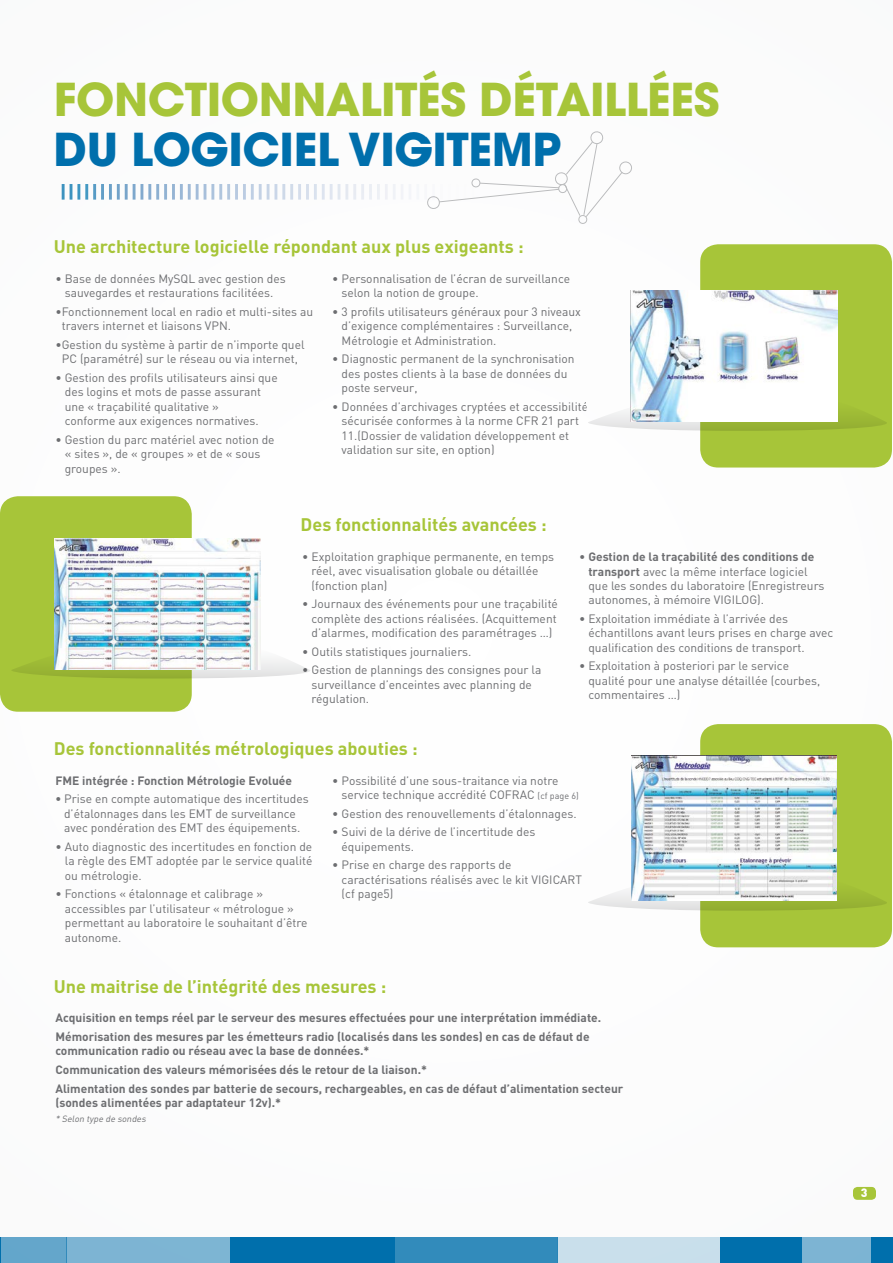
<style>
.page{position:relative;width:893px;height:1263px;background:#fff}
.page>*{position:absolute;margin:0;border:0;box-sizing:border-box;transform-origin:0 0}
.t1{font:700 45px "Avant Garde";letter-spacing:-.01em;color:#a7c539}
.t2{font:700 45px "Avant Garde";letter-spacing:-.01em;color:#006fac}
.t3{font:700 18px "DIN";color:#a7c539}
.t4{font:12px/14.4px "DIN";color:#6d6e71}
.t5{font:700 12px/18.6px "DIN";color:#6d6e71}
.t6{font:900 12px "DIN";color:#fff}
.t7{font:italic 9px "DIN";color:#6d6e71}
.s1{font-weight:700}
.s2{font-size:9px}
</style>
<div class="page">
<div style="left:700px;top:244px;width:192px;height:223px;background:#a7c539;border-radius:18px"></div>
<div style="left:700px;top:724px;width:192px;height:223px;background:#a7c539;border-radius:18px"></div>
<div style="left:0;top:496px;width:192px;height:216px;background:#a7c539;border-radius:18px"></div>
<svg style="left:70px;top:184px;width:2px;height:16px"></svg>
<svg style="left:204px;top:184px;width:2px;height:16px"></svg>
<svg style="left:338px;top:184px;width:2px;height:16px"></svg>
<div style="left:0;top:1237px;width:66px;height:26px;background:#64a6cb"></div>
<svg style="left:0;top:1237px;width:1px;height:26px"></svg>
<div style="left:872px;top:1237px;width:21px;height:26px;background:#006fac"></div>
<div style="left:800px;top:1237px;width:73px;height:26px;background:#7db4d3"></div>
<div style="left:720px;top:1237px;width:81px;height:26px;background:#006fac"></div>
<div style="left:558px;top:1237px;width:164px;height:26px;background:#c9dfeb"></div>
<div style="left:394px;top:1237px;width:164px;height:26px;background:#328bbb"></div>
<div style="left:231px;top:1237px;width:164px;height:26px;background:#006fac"></div>
<div style="left:66px;top:1237px;width:165px;height:26px;background:#7db4d3"></div>
<svg style="left:588px;top:398px;width:299px;height:33px"></svg>
<img style="left:631px;top:290px;width:206px;height:132px">
<svg style="left:588px;top:878px;width:299px;height:33px"></svg>
<img style="left:632px;top:755px;width:204px;height:145px">
<svg style="left:12px;top:658px;width:298px;height:20px"></svg>
<img style="left:54px;top:538px;width:207px;height:131px">
<div style="left:619px;top:161px;width:13px;height:13px;border:1px solid #808285;border-radius:50%"></div>
<svg style="left:427px;top:131px;width:196px;height:93px"></svg>
<div style="left:853px;top:1187px;width:23px;height:13px;background:#a7c539;border-radius:4px"></div>
<h1 class="t1" style="left:54px;top:70px;width:667px">FONCTIONNALITÉS DÉTAILLÉES</h1>
<h1 class="t2" style="left:54px;top:120px;width:322px">DU LOGICIEL VIGITEM</h1>
<h1 class="t2" style="left:533px;top:120px;width:30px">P</h1>
<h2 class="t3" style="left:54px;top:235px;width:471px">Une architecture logicielle répondant aux plus exigeants :</h2>
<p class="t4" style="left:55px;top:271px;width:232px;text-align:center">• Base de données MySQL avec gestion des sauvegardes et restaurations facilitées.</p>
<p class="t4" style="left:62px;top:304px;width:253px;text-indent:-6px">•Fonctionnement local en radio et multi-sites au travers internet et liaisons VPN.</p>
<p class="t4" style="left:55px;top:337px;width:251px;text-align:center">•Gestion du système à partir de n’importe quel<br>PC (paramétré) sur le réseau ou via internet,</p>
<p class="t4" style="left:65px;top:370px;width:214px;text-indent:-9px">• Gestion des profils utilisateurs ainsi que des logins et mots de passe assurant une « traçabilité qualitative »<br>conforme aux exigences normatives.</p>
<p class="t4" style="left:65px;top:432px;width:211px;text-indent:-9px">• Gestion du parc matériel avec notion de « sites », de « groupes » et de « sous groupes ».</p>
<p class="t4" style="left:342px;top:271px;width:230px;text-indent:-9px">• Personnalisation de l’écran de surveillance selon la notion de groupe.</p>
<p class="t4" style="left:342px;top:304px;width:241px;text-indent:-9px">• 3 profils utilisateurs généraux pour 3 niveaux d’exigence complémentaires : Surveillance,<br>Métrologie et Administration.</p>
<p class="t4" style="left:342px;top:351px;width:234px;text-indent:-9px">• Diagnostic permanent de la synchronisation des postes clients à la base de données du poste serveur,</p>
<p class="t4" style="left:342px;top:399px;width:248px;text-indent:-9px">• Données d’archivages cryptées et accessibilité sécurisée conformes à la norme CFR 21 part 11.(Dossier de validation développement et validation sur site, en option)</p>
<h2 class="t3" style="left:301px;top:513px;width:248px">Des fonctionnalités avancées :</h2>
<p class="t4" style="left:312px;top:549px;width:244px;text-indent:-9px">• Exploitation graphique permanente, en temps réel, avec visualisation globale ou détaillée (fonction plan)</p>
<p class="t4" style="left:312px;top:597px;width:248px;text-align:justify;text-indent:-9px">• Journaux des événements pour une traçabilité complète des actions réalisées. (Acquittement d’alarmes, modification des paramétrages …)</p>
<p class="t4" style="left:302px;top:644px;width:171px">• Outils statistiques journaliers.</p>
<p class="t4" style="left:312px;top:663px;width:231px;text-indent:-9px">• Gestion de plannings des consignes pour la surveillance d’enceintes avec planning de régulation.</p>
<h2 class="t3" style="left:54px;top:736px;width:365px">Des fonctionnalités métrologiques abouties :</h2>
<p class="t4" style="left:588px;top:549px;width:238px;text-indent:-9px">• <span class="s1">Gestion de la traçabilité des conditions de transport</span> avec la même interface logiciel que les sondes du laboratoire (Enregistreurs autonomes, à mémoire VIGILOG).</p>
<p class="t4" style="left:588px;top:611px;width:247px;text-indent:-9px">• Exploitation immédiate à l’arrivée des échantillons avant leurs prises en charge avec qualification des conditions de transport.</p>
<p class="t4" style="left:588px;top:659px;width:233px;text-indent:-9px">• Exploitation à posteriori par le service qualité pour une analyse détaillée (courbes, commentaires …)</p>
<p class="t5" style="left:55px;top:770px;width:238px">FME intégrée : Fonction Métrologie Evoluée</p>
<p class="t4" style="left:55px;top:792px;width:255px;text-align:center"><span class="s1">•</span> Prise en compte automatique des incertitudes d’étalonnages dans les EMT de surveillance avec pondération des EMT des équipements.</p>
<p class="t4" style="left:65px;top:839px;width:249px;text-align:justify;text-indent:-9px">• Auto diagnostic des incertitudes en fonction de la règle des EMT adoptée par le service qualité ou métrologie.</p>
<p class="t4" style="left:65px;top:886px;width:244px;text-indent:-9px">• Fonctions « étalonnage et calibrage » accessibles par l’utilisateur « métrologue » permettant au laboratoire le souhaitant d’être autonome.</p>
<p class="t4" style="left:342px;top:773px;width:239px;text-indent:-9px">• Possibilité d’une sous-traitance via notre service technique accrédité COFRAC <span class="s2">(cf page 6)</span></p>
<p class="t4" style="left:332px;top:806px;width:246px">• Gestion des renouvellements d’étalonnages.</p>
<p class="t4" style="left:342px;top:824px;width:195px;text-indent:-9px">• Suivi de la dérive de l’incertitude des équipements.</p>
<p class="t4" style="left:342px;top:857px;width:242px;text-indent:-9px">• Prise en charge des rapports de caractérisations réalisés avec le kit VIGICART (cf page5)</p>
<h2 class="t3" style="left:54px;top:974px;width:334px">Une maitrise de l’intégrité des mesures :</h2>
<p class="t5" style="left:55px;top:1008px;width:547px">Acquisition en temps réel par le serveur des mesures effectuées pour une interprétation immédiate.<br>Mémorisation des mesures par les émetteurs radio (localisés dans les sondes) en cas de défaut de</p>
<p class="t5" style="left:55px;top:1041px;width:569px">communication radio ou réseau avec la base de données.*<br>Communication des valeurs mémorisées dés le retour de la liaison.*<br>Alimentation des sondes par batterie de secours, rechargeables, en cas de défaut d’alimentation secteur</p>
<p class="t5" style="left:55px;top:1093px;width:227px">(sondes alimentées par adaptateur 12v).*</p>
<p class="t7" style="left:55px;top:1113px;width:94px">* Selon type de sondes</p>
<p class="t6" style="left:861px;top:1185px;width:8px">3</p>
</div>
